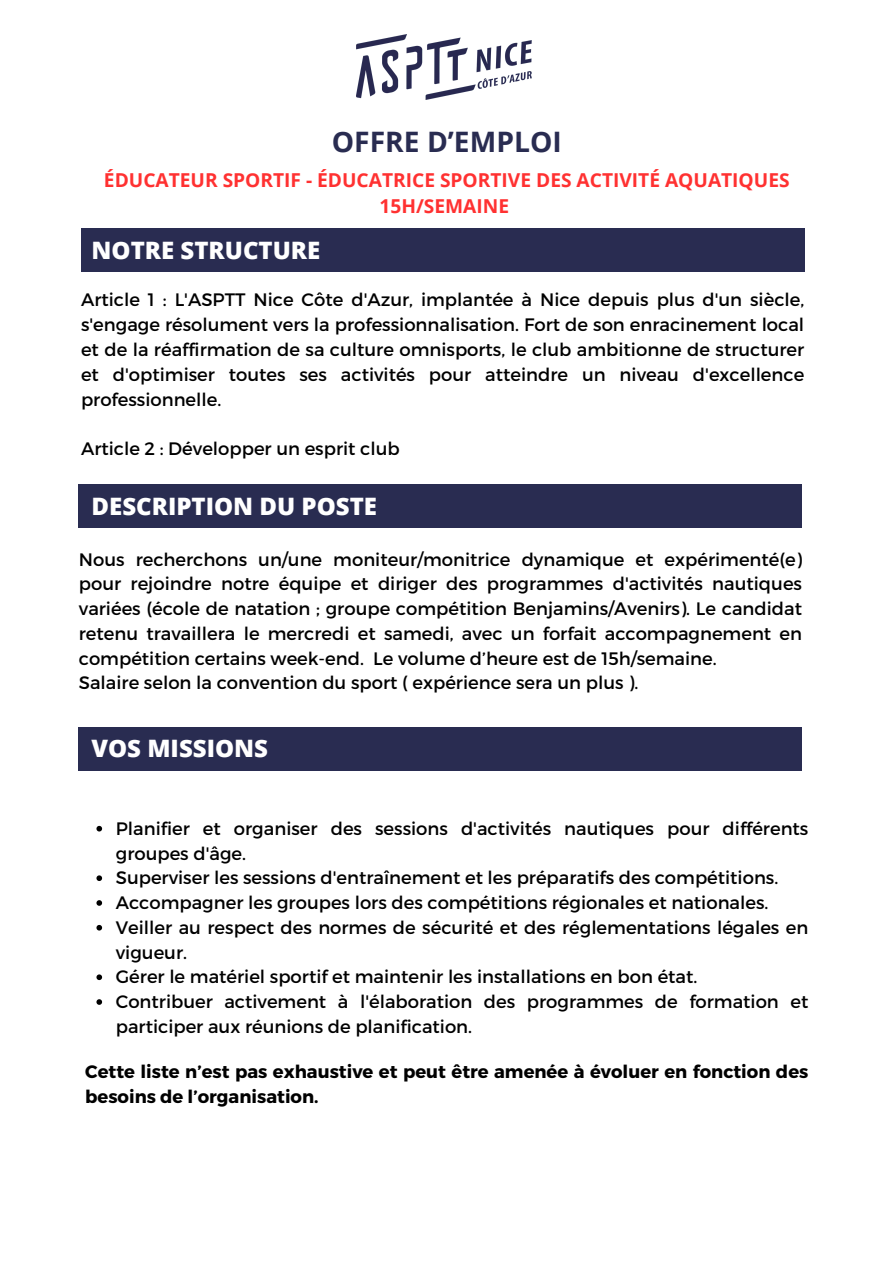
<style>
.page{position:relative;width:894px;height:1264px;background:#fff}
.page>*{position:absolute;margin:0;border:0;box-sizing:border-box;transform-origin:0 0}
.t1{font:700 28.2px "Open Sans";color:#292c51}
.t2{font:800 24px "Open Sans";color:#fff}
.t3{font:700 19.2px/25.8px "Open Sans";color:#ff3131;text-align:center}
.t4{font:18px/24.8px "Montserrat";color:#000}
.t5{font:700 18px/24.8px "Montserrat";color:#000}
</style>
<div class="page">
<img style="left:356px;top:34px;width:176px;height:66px">
<div style="left:81px;top:229px;width:723px;height:43px;background:#292c51"></div>
<div style="left:79px;top:485px;width:722px;height:43px;background:#292c51"></div>
<div style="left:79px;top:727px;width:722px;height:43px;background:#292c51"></div>
<svg style="left:96px;top:825px;width:6px;height:6px"></svg>
<svg style="left:96px;top:875px;width:6px;height:6px"></svg>
<svg style="left:96px;top:900px;width:6px;height:5px"></svg>
<svg style="left:96px;top:924px;width:6px;height:6px"></svg>
<svg style="left:96px;top:974px;width:6px;height:6px"></svg>
<svg style="left:96px;top:999px;width:6px;height:5px"></svg>
<h1 class="t1" style="left:332px;top:121px;width:231px">OFFRE D’EMPLOI</h1>
<h3 class="t3" style="left:104px;top:167px;width:687px">ÉDUCATEUR SPORTIF - ÉDUCATRICE SPORTIVE DES ACTIVITÉ AQUATIQUES<br>15H/SEMAINE</h3>
<h2 class="t2" style="left:91px;top:233px;width:230px">NOTRE STRUCTURE</h2>
<p class="t4" style="left:81px;top:287px;width:724px;text-align:justify">Article 1 : L'ASPTT Nice Côte d'Azur, implantée à Nice depuis plus d'un siècle, s'engage résolument vers la professionnalisation. Fort de son enracinement local et de la réaffirmation de sa culture omnisports, le club ambitionne de structurer et d'optimiser toutes ses activités pour atteindre un niveau d'excellence professionnelle.</p>
<p class="t4" style="left:81px;top:435px;width:320px">Article 2 : Développer un esprit club</p>
<h2 class="t2" style="left:91px;top:489px;width:287px">DESCRIPTION DU POSTE</h2>
<p class="t4" style="left:79px;top:546px;width:724px;text-align:justify">Nous recherchons un/une moniteur/monitrice dynamique et expérimenté(e) pour rejoindre notre équipe et diriger des programmes d'activités nautiques variées (école de natation ; groupe compétition Benjamins/Avenirs). Le candidat retenu travaillera le mercredi et samedi, avec un forfait accompagnement en compétition certains week-end. Le volume d’heure est de 15h/semaine.</p>
<p class="t4" style="left:79px;top:669px;width:561px">Salaire selon la convention du sport ( expérience sera un plus ).</p>
<h2 class="t2" style="left:91px;top:731px;width:178px">VOS MISSIONS</h2>
<p class="t4" style="left:116px;top:815px;width:694px">Planifier et organiser des sessions d'activités nautiques pour différents groupes d'âge.</p>
<p class="t4" style="left:116px;top:864px;width:663px">Superviser les sessions d'entraînement et les préparatifs des compétitions.</p>
<p class="t4" style="left:116px;top:889px;width:654px">Accompagner les groupes lors des compétitions régionales et nationales.</p>
<p class="t4" style="left:116px;top:914px;width:694px">Veiller au respect des normes de sécurité et des réglementations légales en vigueur.</p>
<p class="t4" style="left:116px;top:963px;width:583px">Gérer le matériel sportif et maintenir les installations en bon état.</p>
<p class="t4" style="left:116px;top:988px;width:694px">Contribuer activement à l'élaboration des programmes de formation et participer aux réunions de planification.</p>
<h4 class="t5" style="left:85px;top:1058px;width:724px">Cette liste n’est pas exhaustive et peut être amenée à évoluer en fonction des besoins de l’organisation.</h4>
</div>
